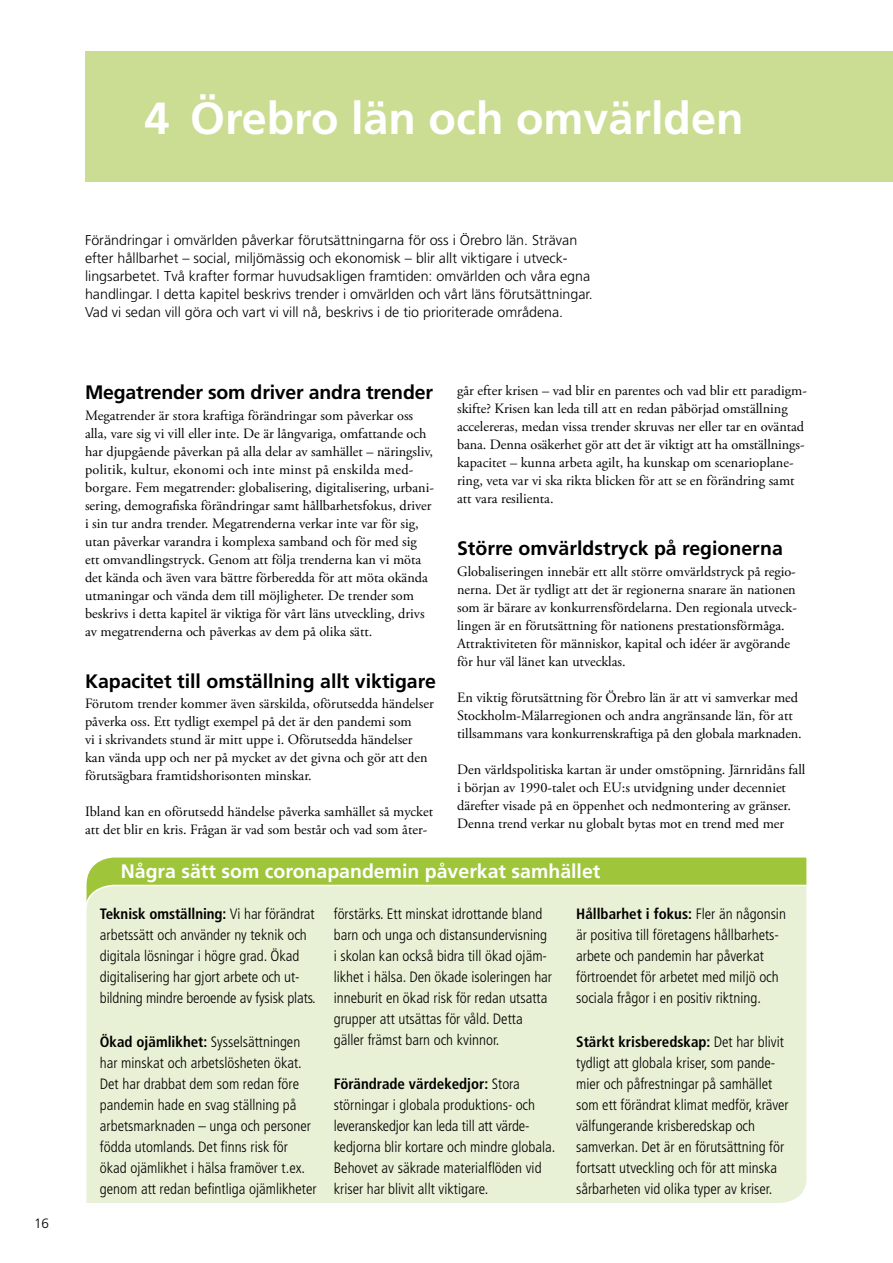
<style>
.page{position:relative;width:893px;height:1263px;background:#fff}
.page>*{position:absolute;margin:0;border:0;box-sizing:border-box;transform-origin:0 0}
.Rubrik_1{font:700 45px "Frutiger LT Std";color:#fff}
.Rubrik_2{font:700 19.5px "Frutiger LT Std";color:#000}
.Faktarubrik{font:700 19.5px "Frutiger LT Std";color:#fff}
.Faktaruta{font:300 condensed 15px/21px "Frutiger LT Std";color:#000}
.Brödtext{font:14.25px/18px "Adobe Garamond Pro";color:#000}
.Ingress{font:300 14.25px/18px "Frutiger LT Std";color:#000}
.t1{font:300 13.5px "Frutiger LT Std";color:#000}
.s1{font-weight:700}
</style>
<div class="page">
<div style="left:85px;top:52px;width:808px;height:130px;background:#cadd92"></div>
<div style="left:86px;top:857px;width:721px;height:27px;background:#9fc63b"></div>
<div style="left:86px;top:884px;width:721px;height:319px;background:#e8f0d5"></div>
<p class="Rubrik_1" style="left:145px;top:92px;width:600px">4 Örebro län och omvärlden</p>
<p class="t1" style="left:34px;top:1216px;width:17px">16</p>
<p class="Ingress" style="left:85px;top:231px;width:509px">Förändringar i omvärlden påverkar förutsättningarna för oss i Örebro län. Strävan efter hållbarhet – social, miljömässig och ekonomisk – blir allt viktigare i utveck&shy;lingsarbetet. Två krafter formar huvudsakligen framtiden: omvärlden och våra egna handlingar. I detta kapitel beskrivs trender i omvärlden och vårt läns förutsättningar.<br>Vad vi sedan vill göra och vart vi vill nå, beskrivs i de tio prioriterade områdena.</p>
<p class="Rubrik_2" style="left:85px;top:381px;width:349px">Megatrender som driver andra trender</p>
<p class="Brödtext" style="left:85px;top:407px;width:350px">Megatrender är stora kraftiga förändringar som påverkar oss alla, vare sig vi vill eller inte. De är långvariga, omfattande och har djupgående påverkan på alla delar av samhället – näringsliv, politik, kultur, ekonomi och inte minst på enskilda med&shy;borgare. Fem megatrender: globalisering, digitalisering, urbani&shy;sering, demografiska förändringar samt hållbarhetsfokus, driver i sin tur andra trender. Megatrenderna verkar inte var för sig, utan påverkar varandra i komplexa samband och för med sig ett omvandlingstryck. Genom att följa trenderna kan vi möta det kända och även vara bättre förberedda för att möta okända utmaningar och vända dem till möjligheter. De trender som beskrivs i detta kapitel är viktiga för vårt läns utveckling, drivs av megatrenderna och påverkas av dem på olika sätt.</p>
<p class="Rubrik_2" style="left:85px;top:670px;width:352px">Kapacitet till omställning allt viktigare</p>
<p class="Brödtext" style="left:85px;top:695px;width:350px">Förutom trender kommer även särskilda, oförutsedda händelser påverka oss. Ett tydligt exempel på det är den pandemi som<br>vi i skrivandets stund är mitt uppe i. Oförutsedda händelser kan vända upp och ner på mycket av det givna och gör att den förutsägbara framtidshorisonten minskar.</p>
<p class="Brödtext" style="left:85px;top:803px;width:350px">Ibland kan en oförutsedd händelse påverka samhället så mycket att det blir en kris. Frågan är vad som består och vad som åter-</p>
<p class="Brödtext" style="left:457px;top:382px;width:351px">går efter krisen – vad blir en parentes och vad blir ett paradigm&shy;skifte? Krisen kan leda till att en redan påbörjad omställning accelereras, medan vissa trender skruvas ner eller tar en oväntad bana. Denna osäkerhet gör att det är viktigt att ha omställnings&shy;kapacitet – kunna arbeta agilt, ha kunskap om scenarioplane&shy;ring, veta var vi ska rikta blicken för att se en förändring samt att vara resilienta.</p>
<p class="Rubrik_2" style="left:457px;top:537px;width:327px">Större omvärldstryck på regionerna</p>
<p class="Brödtext" style="left:457px;top:563px;width:341px">Globaliseringen innebär ett allt större omvärldstryck på regio&shy;nerna. Det är tydligt att det är regionerna snarare än nationen som är bärare av konkurrensfördelarna. Den regionala utveck&shy;lingen är en förutsättning för nationens prestationsförmåga.<br>Attraktiviteten för människor, kapital och idéer är avgörande för hur väl länet kan utvecklas.</p>
<p class="Brödtext" style="left:457px;top:689px;width:346px">En viktig förutsättning för Örebro län är att vi samverkar med<br>Stockholm-Mälarregionen och andra angränsande län, för att tillsammans vara konkurrenskraftiga på den globala marknaden.</p>
<p class="Brödtext" style="left:457px;top:761px;width:350px">Den världspolitiska kartan är under omstöpning. Järnridåns fall i början av 1990-talet och EU:s utvidgning under decenniet därefter visade på en öppenhet och nedmontering av gränser.<br>Denna trend verkar nu globalt bytas mot en trend med mer</p>
<p class="Faktarubrik" style="left:121px;top:860px;width:481px">Några sätt som coronapandemin påverkat samhället</p>
<p class="Faktaruta" style="left:100px;top:903px;width:217px"><span class="s1">Teknisk omställning:</span> Vi har förändrat arbetssätt och använder ny teknik och digitala lösningar i högre grad. Ökad digitalisering har gjort arbete och ut&shy;bildning mindre beroende av fysisk plats.</p>
<p class="Faktaruta" style="left:100px;top:1032px;width:218px"><span class="s1">Ökad ojämlikhet:</span> Sysselsättningen har minskat och arbetslösheten ökat.<br>Det har drabbat dem som redan före pandemin hade en svag ställning på arbetsmarknaden – unga och personer födda utomlands. Det finns risk för ökad ojämlikhet i hälsa framöver t.ex. genom att redan befintliga ojämlikheter</p>
<p class="Faktaruta" style="left:576px;top:903px;width:211px"><span class="s1">Hållbarhet i fokus:</span> Fler än någonsin är positiva till företagens hållbarhets&shy;arbete och pandemin har påverkat förtroendet för arbetet med miljö och sociala frågor i en positiv riktning.</p>
<p class="Faktaruta" style="left:576px;top:1032px;width:214px"><span class="s1">Stärkt krisberedskap:</span> Det har blivit tydligt att globala kriser, som pande&shy;mier och påfrestningar på samhället som ett förändrat klimat medför, kräver välfungerande krisberedskap och samverkan. Det är en förutsättning för fortsatt utveckling och för att minska sårbarheten vid olika typer av kriser.</p>
<p class="Faktaruta" style="left:334px;top:903px;width:220px">förstärks. Ett minskat idrottande bland barn och unga och distansundervisning i skolan kan också bidra till ökad ojäm&shy;likhet i hälsa. Den ökade isoleringen har inneburit en ökad risk för redan utsatta grupper att utsättas för våld. Detta gäller främst barn och kvinnor.</p>
<p class="Faktaruta" style="left:334px;top:1074px;width:223px"><span class="s1">Förändrade värdekedjor:</span> Stora störningar i globala produktions- och leveranskedjor kan leda till att värde&shy;kedjorna blir kortare och mindre globala.<br>Behovet av säkrade materialflöden vid kriser har blivit allt viktigare.</p>
</div>
